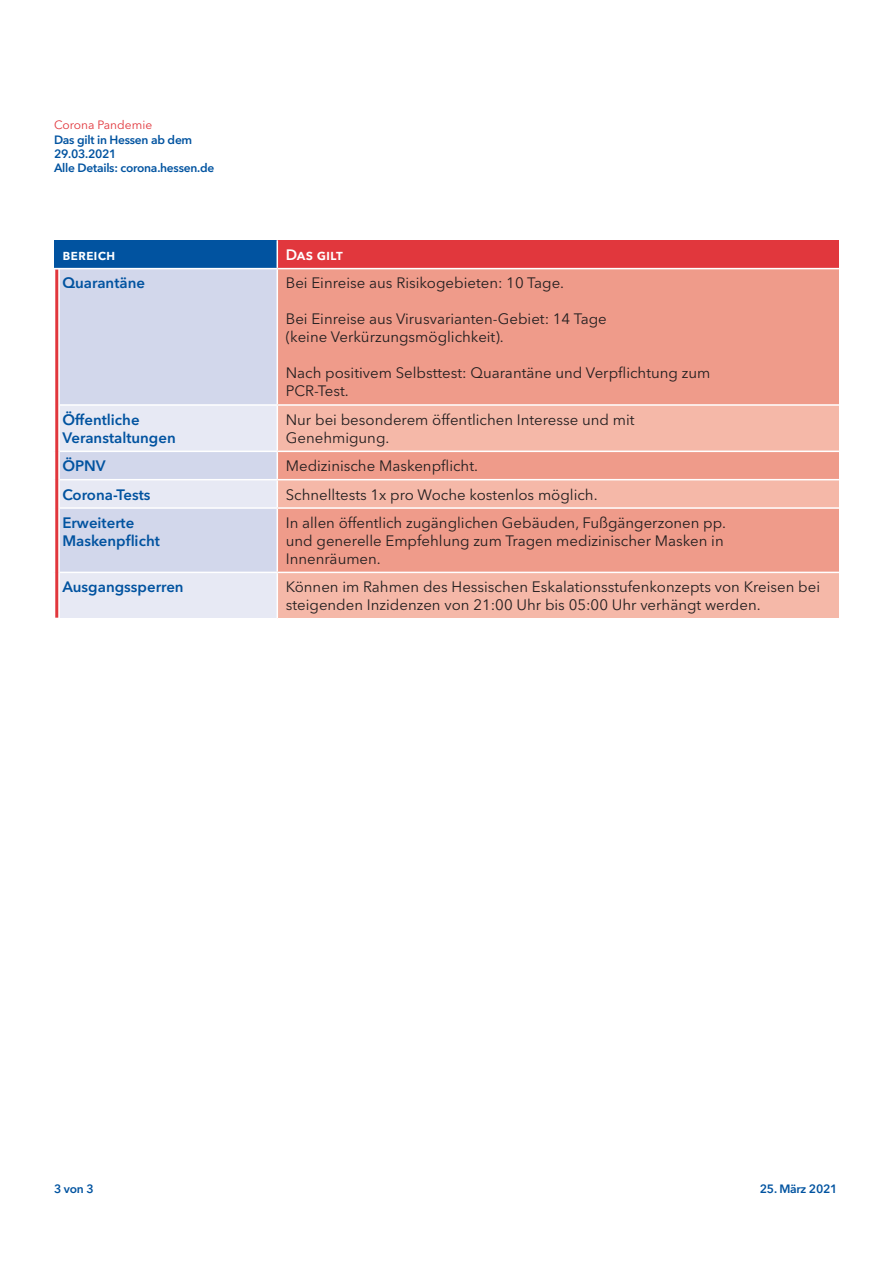
<style>
.page{position:relative;width:893px;height:1263px;background:#fff}
.page>*{position:absolute;margin:0;border:0;box-sizing:border-box;transform-origin:0 0}
.t1{font:15px/18px "Avenir Next LT Pro";color:#231f20}
.t2{font:600 15px "Avenir Next LT Pro";color:#0153a0}
.t3{font:600 15px "Avenir Next LT Pro";color:#fff}
.t4{font:600 12px/14.4px "Avenir Next LT Pro";letter-spacing:-.02em;color:#0153a0}
.s1{font-weight:400;color:#e1373d}
</style>
<div class="page">
<div style="left:54px;top:240px;width:223px;height:29px;background:#0153a0"></div>
<div style="left:277px;top:240px;width:562px;height:29px;background:#e1373d"></div>
<div style="left:60px;top:269px;width:217px;height:135px;background:#d2d7eb"></div>
<div style="left:278px;top:269px;width:561px;height:135px;background:#ef9b8a"></div>
<svg style="left:60px;top:406px;width:217px;height:212px;background:#dee1f0"></svg>
<svg style="left:278px;top:406px;width:561px;height:212px;background:#f2ab9b"></svg>
<svg style="left:277px;top:240px;width:1px;height:28px"></svg>
<hr style="left:48px;top:268px;width:229px;height:1px;background:#fff">
<hr style="left:277px;top:268px;width:562px;height:1px;background:#fff">
<hr style="left:60px;top:451px;width:217px;height:1px;background:#fff">
<hr style="left:277px;top:451px;width:562px;height:1px;background:#fff">
<hr style="left:60px;top:479px;width:217px;height:1px;background:#fff">
<hr style="left:277px;top:479px;width:562px;height:1px;background:#fff">
<hr style="left:60px;top:507px;width:217px;height:2px;background:#fff">
<hr style="left:277px;top:507px;width:562px;height:2px;background:#fff">
<hr style="left:60px;top:572px;width:217px;height:1px;background:#fff">
<hr style="left:277px;top:572px;width:562px;height:1px;background:#fff">
<hr style="left:55px;top:270px;width:3px;height:348px;background:#e1373d">
<p class="t4" style="left:54px;top:118px;width:140px"><span class="s1">Corona Pandemie<br></span>Das gilt in Hessen ab dem</p>
<p class="t4" style="left:54px;top:147px;width:64px">29.03.2021</p>
<p class="t4" style="left:54px;top:161px;width:162px">Alle Details: corona.hessen.de</p>
<p class="t3" style="left:62px;top:246px;width:55px">bereich</p>
<p class="t3" style="left:286px;top:246px;width:59px">Das gilt</p>
<p class="t2" style="left:62px;top:274px;width:84px">Quarantäne</p>
<p class="t1" style="left:286px;top:274px;width:280px">Bei Einreise aus Risikogebieten: 10 Tage.</p>
<p class="t1" style="left:286px;top:310px;width:323px">Bei Einreise aus Virusvarianten-Gebiet: 14 Tage</p>
<p class="t1" style="left:286px;top:328px;width:219px">(keine Verkürzungsmöglichkeit).</p>
<p class="t1" style="left:286px;top:364px;width:426px">Nach positivem Selbsttest: Quarantäne und Verpflichtung zum</p>
<p class="t1" style="left:286px;top:382px;width:64px">PCR-Test.</p>
<p class="t2" style="left:62px;top:410px;width:79px">Öffentliche</p>
<p class="t2" style="left:62px;top:428px;width:115px">Veranstaltungen</p>
<p class="t1" style="left:286px;top:410px;width:350px">Nur bei besonderem öffentlichen Interesse und mit</p>
<p class="t1" style="left:286px;top:428px;width:105px">Genehmigung.</p>
<p class="t2" style="left:62px;top:457px;width:45px">ÖPNV</p>
<p class="t1" style="left:286px;top:457px;width:194px">Medizinische Maskenpflicht.</p>
<p class="t2" style="left:62px;top:485px;width:90px">Corona-Tests</p>
<p class="t1" style="left:286px;top:485px;width:313px">Schnelltests 1x pro Woche kostenlos möglich.</p>
<p class="t2" style="left:62px;top:513px;width:73px">Erweiterte</p>
<p class="t2" style="left:62px;top:531px;width:99px">Maskenpflicht</p>
<p class="t1" style="left:286px;top:514px;width:442px">In allen öffentlich zugänglichen Gebäuden, Fußgängerzonen pp.</p>
<p class="t1" style="left:286px;top:532px;width:439px">und generelle Empfehlung zum Tragen medizinischer Masken in</p>
<p class="t1" style="left:286px;top:550px;width:97px">Innenräumen.</p>
<p class="t2" style="left:62px;top:578px;width:123px">Ausgangssperren</p>
<p class="t1" style="left:286px;top:578px;width:536px">Können im Rahmen des Hessischen Eskalationsstufenkonzepts von Kreisen bei steigenden Inzidenzen von 21:00 Uhr bis 05:00 Uhr verhängt werden.</p>
<p class="t4" style="left:54px;top:1182px;width:41px">3 von 3</p>
<p class="t4" style="left:760px;top:1182px;width:79px">25. März 2021</p>
</div>
